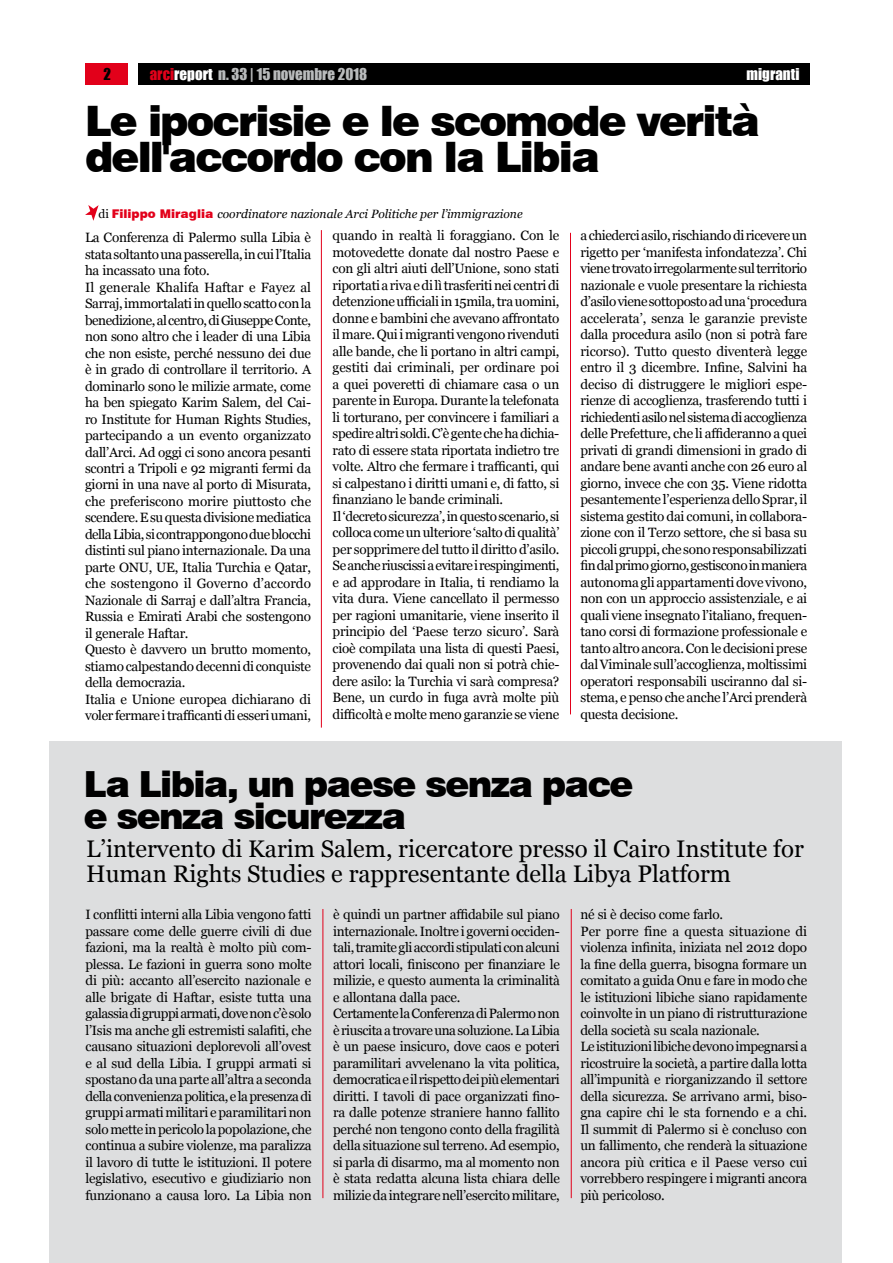
<style>
.page{position:relative;width:893px;height:1263px;background:#fff}
.page>*{position:absolute;margin:0;border:0;box-sizing:border-box;transform-origin:0 0}
.t1{font:900 42px/36px "Swiss 721 BT";letter-spacing:-.045em;color:#000}
.t2{font:900 36px/31.5px "Swiss 721 BT";letter-spacing:-.045em;color:#000}
.t3{font:24px/25.5px "Georgia";color:#000}
.t4{font:15px "Impact";color:#b9bbbc}
.t5{font:15px "Impact";color:#fff}
.t6{font:15px "Impact";color:#000}
.t7{font:13.5px/16.5px "Georgia";letter-spacing:-.02em;color:#000}
.t8{font:italic 12px "Georgia";color:#000}
.s1{color:#e2001a}
.s2{color:#fff}
.s3{font-style:normal}
.s4{font-family:"Swiss 721 BT";font-weight:900;font-style:normal;color:#e2001a}
</style>
<div class="page">
<div style="left:138px;top:64px;width:672px;height:21px;background:#000"></div>
<div style="left:85px;top:64px;width:43px;height:21px;background:#e2001a"></div>
<div style="left:50px;top:741px;width:792px;height:522px;background:#dddedf"></div>
<hr style="left:321px;top:230px;width:1px;height:498px;background:#e2001a">
<hr style="left:570px;top:233px;width:1px;height:481px;background:#e2001a">
<svg style="left:85px;top:205px;width:14px;height:16px"></svg>
<hr style="left:323px;top:909px;width:1px;height:289px;background:#e2001a">
<hr style="left:571px;top:909px;width:1px;height:289px;background:#e2001a">
<p class="t6" style="left:104px;top:62px;width:9px">2</p>
<p class="t4" style="left:150px;top:62px;width:219px"><span class="s1">arci</span><span class="s2">report</span> n. 33 | 15 novembre 2018</p>
<p class="t5" style="left:746px;top:62px;width:54px">migranti</p>
<h1 class="t1" style="left:85px;top:103px;width:676px">Le ipocrisie e le scomode verità dell'accordo con la Libia</h1>
<p class="t8" style="left:99px;top:206px;width:426px"><span class="s3">di</span> <span class="s4">Filippo Miraglia</span> coordinatore nazionale Arci Politiche per l’immigrazione</p>
<p class="t7" style="left:85px;top:229px;width:228px">La Conferenza di Palermo sulla Libia è stata soltanto una passerella, in cui l’Italia ha incassato una foto.<br>Il generale Khalifa Haftar e Fayez al Sarraj, immortalati in quello scatto con la benedizione, al centro, di Giuseppe Conte, non sono altro che i leader di una Libia che non esiste, perché nessuno dei due è in grado di controllare il territorio. A dominarlo sono le milizie armate, come ha ben spiegato Karim Salem, del Cai&shy;ro Institute for Human Rights Studies, partecipando a un evento organizzato dall’Arci. Ad oggi ci sono ancora pesanti scontri a Tripoli e 92 migranti fermi da giorni in una nave al porto di Misurata, che preferiscono morire piuttosto che scendere. E su questa divisione mediatica della Libia, si contrappongono due blocchi distinti sul piano internazionale. Da una parte ONU, UE, Italia Turchia e Qatar, che sostengono il Governo d’accordo Nazionale di Sarraj e dall’altra Francia, Russia e Emirati Arabi che sostengono il generale Haftar.<br>Questo è davvero un brutto momento, stiamo calpestando decenni di conquiste della democrazia.<br>Italia e Unione europea dichiarano di voler fermare i trafficanti di esseri umani,</p>
<p class="t7" style="left:333px;top:228px;width:228px">quando in realtà li foraggiano. Con le motovedette donate dal nostro Paese e con gli altri aiuti dell’Unione, sono stati riportati a riva e di lì trasferiti nei centri di detenzione ufficiali in 15mila, tra uomini, donne e bambini che avevano affrontato il mare. Qui i migranti vengono rivenduti alle bande, che li portano in altri campi, gestiti dai criminali, per ordinare poi a quei poveretti di chiamare casa o un parente in Europa. Durante la telefonata li torturano, per convincere i familiari a spedire altri soldi. C’è gente che ha dichia&shy;rato di essere stata riportata indietro tre volte. Altro che fermare i trafficanti, qui si calpestano i diritti umani e, di fatto, si finanziano le bande criminali.<br>Il ‘decreto sicurezza’, in questo scenario, si colloca come un ulteriore ‘salto di qualità’ per sopprimere del tutto il diritto d’asilo.<br>Se anche riuscissi a evitare i respingimenti, e ad approdare in Italia, ti rendiamo la vita dura. Viene cancellato il permesso per ragioni umanitarie, viene inserito il principio del ‘Paese terzo sicuro’. Sarà cioè compilata una lista di questi Paesi, provenendo dai quali non si potrà chie&shy;dere asilo: la Turchia vi sarà compresa?<br>Bene, un curdo in fuga avrà molte più difficoltà e molte meno garanzie se viene</p>
<p class="t7" style="left:580px;top:227px;width:228px;text-align:justify">a chiederci asilo, rischiando di ricevere un rigetto per ‘manifesta infondatezza’. Chi viene trovato irregolarmente sul territorio nazionale e vuole presentare la richiesta d’asilo viene sottoposto ad una ‘procedura accelerata’, senza le garanzie previste dalla procedura asilo (non si potrà fare ricorso). Tutto questo diventerà legge entro il 3 dicembre. Infine, Salvini ha deciso di distruggere le migliori espe&shy;rienze di accoglienza, trasferendo tutti i richiedenti asilo nel sistema di accoglienza delle Prefetture, che li affideranno a quei privati di grandi dimensioni in grado di andare bene avanti anche con 26 euro al giorno, invece che con 35. Viene ridotta pesantemente l’esperienza dello Sprar, il sistema gestito dai comuni, in collabora&shy;zione con il Terzo settore, che si basa su piccoli gruppi, che sono responsabilizzati fin dal primo giorno, gestiscono in maniera autonoma gli appartamenti dove vivono, non con un approccio assistenziale, e ai quali viene insegnato l’italiano, frequen&shy;tano corsi di formazione professionale e tanto altro ancora. Con le decisioni prese dal Viminale sull’accoglienza, moltissimi operatori responsabili usciranno dal si&shy;stema, e penso che anche l’Arci prenderà questa decisione.</p>
<h2 class="t2" style="left:84px;top:768px;width:551px">La Libia, un paese senza pace e senza sicurezza</h2>
<h3 class="t3" style="left:86px;top:836px;width:719px">L’intervento di Karim Salem, ricercatore presso il Cairo Institute for<br>Human Rights Studies e rappresentante della Libya Platform</h3>
<p class="t7" style="left:86px;top:906px;width:228px;text-align:justify">I conflitti interni alla Libia vengono fatti passare come delle guerre civili di due fazioni, ma la realtà è molto più com&shy;plessa. Le fazioni in guerra sono molte di più: accanto all’esercito nazionale e alle brigate di Haftar, esiste tutta una galassia di gruppi armati, dove non c’è solo l’Isis ma anche gli estremisti salafiti, che causano situazioni deplorevoli all’ovest e al sud della Libia. I gruppi armati si spostano da una parte all’altra a seconda della convenienza politica, e la presenza di gruppi armati militari e paramilitari non solo mette in pericolo la popolazione, che continua a subire violenze, ma paralizza il lavoro di tutte le istituzioni. Il potere legislativo, esecutivo e giudiziario non funzionano a causa loro. La Libia non</p>
<p class="t7" style="left:333px;top:906px;width:228px">è quindi un partner affidabile sul piano internazionale. Inoltre i governi occiden&shy;tali, tramite gli accordi stipulati con alcuni attori locali, finiscono per finanziare le milizie, e questo aumenta la criminalità e allontana dalla pace.<br>Certamente la Conferenza di Palermo non è riuscita a trovare una soluzione. La Libia è un paese insicuro, dove caos e poteri paramilitari avvelenano la vita politica, democratica e il rispetto dei più elementari diritti. I tavoli di pace organizzati fino&shy;ra dalle potenze straniere hanno fallito perché non tengono conto della fragilità della situazione sul terreno. Ad esempio, si parla di disarmo, ma al momento non è stata redatta alcuna lista chiara delle milizie da integrare nell’esercito militare,</p>
<p class="t7" style="left:580px;top:906px;width:228px">né si è deciso come farlo.<br>Per porre fine a questa situazione di violenza infinita, iniziata nel 2012 dopo la fine della guerra, bisogna formare un comitato a guida Onu e fare in modo che le istituzioni libiche siano rapidamente coinvolte in un piano di ristrutturazione della società su scala nazionale.<br>Le istituzioni libiche devono impegnarsi a ricostruire la società, a partire dalla lotta all’impunità e riorganizzando il settore della sicurezza. Se arrivano armi, biso&shy;gna capire chi le sta fornendo e a chi.<br>Il summit di Palermo si è concluso con un fallimento, che renderà la situazione ancora più critica e il Paese verso cui vorrebbero respingere i migranti ancora più pericoloso.</p>
</div>
